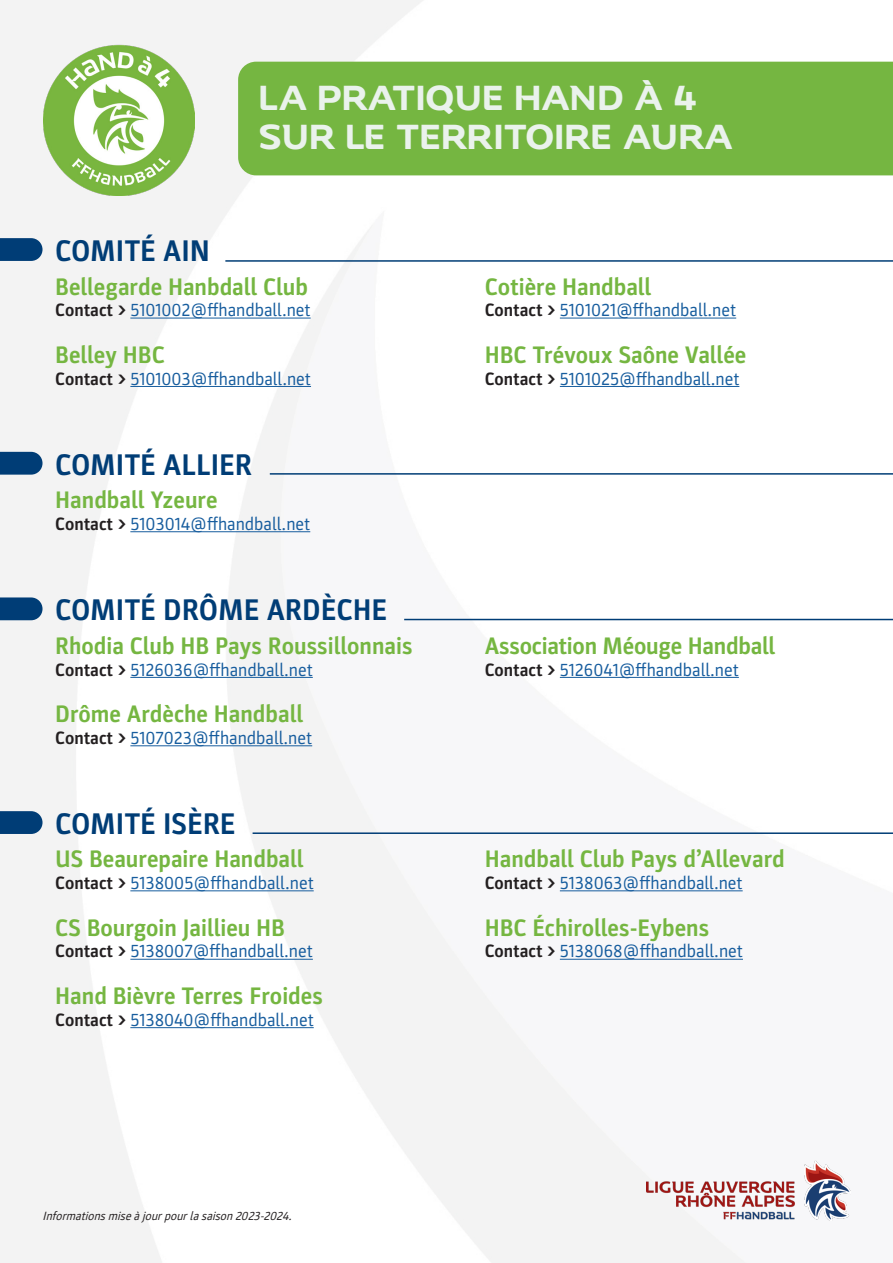
<style>
.page{position:relative;width:893px;height:1263px;background:#fff}
.page>*{position:absolute;margin:0;border:0;box-sizing:border-box;transform-origin:0 0}
.t1{font:33px "FF Hand";letter-spacing:-.01em;color:#eaf2ec}
.t2{font:700 30px "Parka";color:#003d76}
.t3{font:700 24px "Parka";color:#75b641}
.t4{font:18px "Parka";color:#175d9e}
.t5{font:italic 12px "Parka";color:#231f20}
.s1{font-weight:700;color:#231f20}
</style>
<div class="page">
<img style="left:0;top:0;width:893px;height:1263px">
<img style="left:646px;top:1160px;width:204px;height:60px">
<img style="left:44px;top:43px;width:150px;height:153px">
<div style="left:238px;top:62px;width:655px;height:113px;background:#75b641"></div>
<hr style="left:130px;top:890px;width:184px;height:1px;background:#175d9e">
<hr style="left:130px;top:959px;width:183px;height:1px;background:#175d9e">
<hr style="left:130px;top:1027px;width:184px;height:1px;background:#175d9e">
<svg style="left:0;top:811px;width:43px;height:23px"></svg>
<hr style="left:253px;top:832px;width:640px;height:2px;background:#003d76">
<svg style="left:0;top:238px;width:43px;height:23px"></svg>
<hr style="left:130px;top:318px;width:181px;height:1px;background:#175d9e">
<hr style="left:130px;top:386px;width:181px;height:1px;background:#175d9e">
<hr style="left:560px;top:318px;width:176px;height:1px;background:#175d9e">
<hr style="left:560px;top:386px;width:179px;height:1px;background:#175d9e">
<hr style="left:225px;top:260px;width:668px;height:2px;background:#003d76">
<svg style="left:0;top:452px;width:43px;height:23px"></svg>
<hr style="left:130px;top:531px;width:180px;height:1px;background:#175d9e">
<hr style="left:270px;top:473px;width:623px;height:2px;background:#003d76">
<svg style="left:0;top:597px;width:43px;height:23px"></svg>
<hr style="left:130px;top:677px;width:183px;height:1px;background:#175d9e">
<hr style="left:130px;top:745px;width:182px;height:1px;background:#175d9e">
<hr style="left:560px;top:677px;width:179px;height:1px;background:#175d9e">
<hr style="left:404px;top:619px;width:489px;height:1px;background:#003d76">
<hr style="left:560px;top:890px;width:183px;height:1px;background:#175d9e">
<hr style="left:560px;top:959px;width:183px;height:1px;background:#175d9e">
<p class="t2" style="left:55px;top:234px;width:156px">COMITÉ AIN</p>
<p class="t1" style="left:259px;top:77px;width:440px">LA PRATIQUE HAND À 4</p>
<p class="t1" style="left:259px;top:116px;width:476px">SUR LE TERRITOIRE AURA</p>
<p class="t3" style="left:55px;top:273px;width:254px">Bellegarde Hanbdall Club</p>
<p class="t4" style="left:55px;top:300px;width:257px"><span class="s1">Contact &gt;</span> 5101002@ffhandball.net</p>
<p class="t3" style="left:55px;top:341px;width:111px">Belley HBC</p>
<p class="t4" style="left:55px;top:369px;width:257px"><span class="s1">Contact &gt;</span> 5101003@ffhandball.net</p>
<p class="t2" style="left:55px;top:448px;width:198px">COMITÉ ALLIER</p>
<p class="t3" style="left:55px;top:487px;width:164px">Handball Yzeure</p>
<p class="t4" style="left:55px;top:514px;width:256px"><span class="s1">Contact &gt;</span> 5103014@ffhandball.net</p>
<p class="t2" style="left:55px;top:593px;width:333px">COMITÉ DRÔME ARDÈCHE</p>
<p class="t3" style="left:55px;top:632px;width:359px">Rhodia Club HB Pays Roussillonnais</p>
<p class="t4" style="left:55px;top:659px;width:259px"><span class="s1">Contact &gt;</span> 5126036@ffhandball.net</p>
<p class="t3" style="left:55px;top:701px;width:249px">Drôme Ardèche Handball</p>
<p class="t4" style="left:55px;top:728px;width:258px"><span class="s1">Contact &gt;</span> 5107023@ffhandball.net</p>
<p class="t2" style="left:55px;top:807px;width:182px">COMITÉ ISÈRE</p>
<p class="t3" style="left:55px;top:846px;width:250px">US Beaurepaire Handball</p>
<p class="t4" style="left:55px;top:873px;width:260px"><span class="s1">Contact &gt;</span> 5138005@ffhandball.net</p>
<p class="t3" style="left:55px;top:914px;width:231px">CS Bourgoin Jaillieu HB</p>
<p class="t4" style="left:55px;top:941px;width:259px"><span class="s1">Contact &gt;</span> 5138007@ffhandball.net</p>
<p class="t3" style="left:55px;top:983px;width:269px">Hand Bièvre Terres Froides</p>
<p class="t4" style="left:55px;top:1010px;width:260px"><span class="s1">Contact &gt;</span> 5138040@ffhandball.net</p>
<p class="t5" style="left:43px;top:1209px;width:254px">Informationsmiseàjourpourlasaison2023-2024.</p>
<p class="t3" style="left:485px;top:273px;width:168px">Cotière Handball</p>
<p class="t4" style="left:485px;top:300px;width:253px"><span class="s1">Contact &gt;</span> 5101021@ffhandball.net</p>
<p class="t3" style="left:485px;top:341px;width:263px">HBC Trévoux Saône Vallée</p>
<p class="t4" style="left:485px;top:369px;width:256px"><span class="s1">Contact &gt;</span> 5101025@ffhandball.net</p>
<p class="t3" style="left:485px;top:632px;width:292px">Association Méouge Handball</p>
<p class="t4" style="left:485px;top:659px;width:256px"><span class="s1">Contact &gt;</span> 5126041@ffhandball.net</p>
<p class="t3" style="left:485px;top:846px;width:301px">Handball Club Pays d’Allevard</p>
<p class="t4" style="left:485px;top:873px;width:259px"><span class="s1">Contact &gt;</span> 5138063@ffhandball.net</p>
<p class="t3" style="left:485px;top:914px;width:226px">HBC Échirolles-Eybens</p>
<p class="t4" style="left:485px;top:941px;width:260px"><span class="s1">Contact &gt;</span> 5138068@ffhandball.net</p>
</div>
